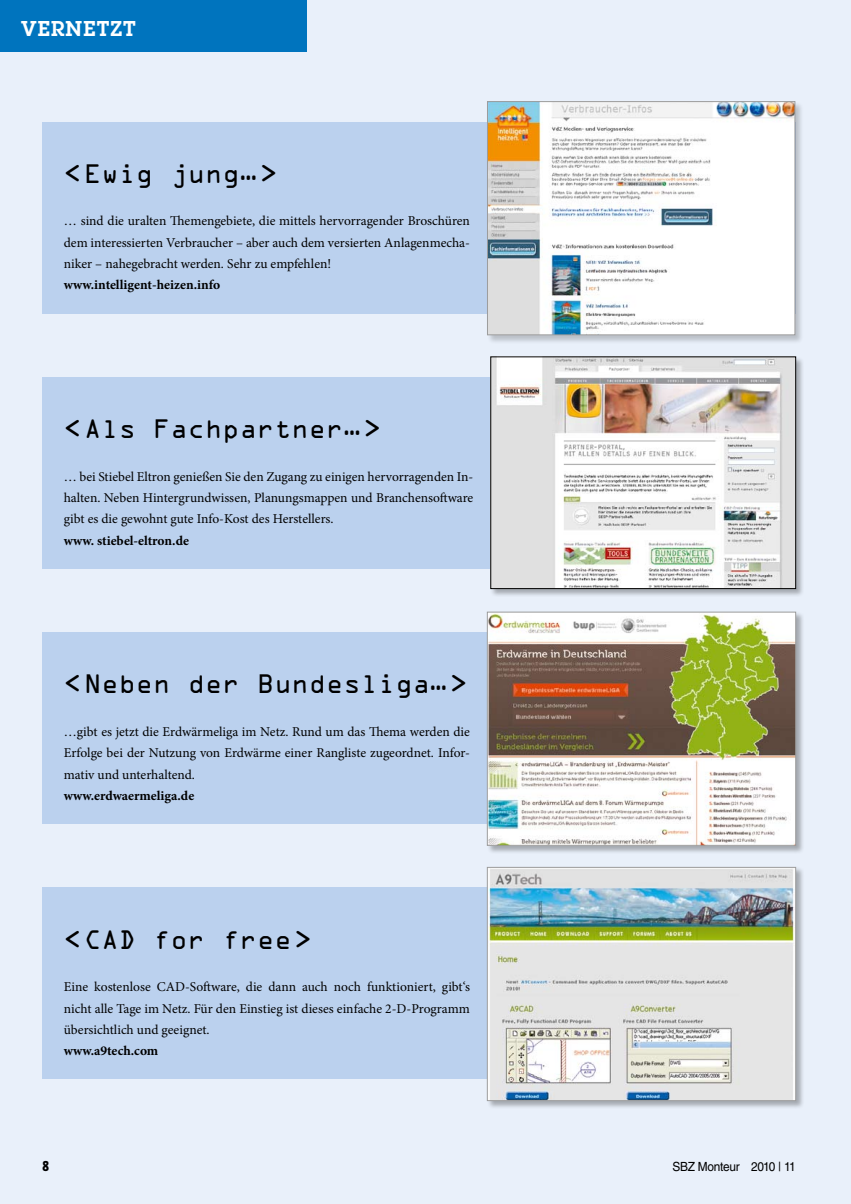
<style>
.page{position:relative;width:851px;height:1204px;background:#fff}
.page>*{position:absolute;margin:0;border:0;box-sizing:border-box;transform-origin:0 0}
.t1{font:24px "OCRA Std";color:#000}
.t2{font:600 21px "Lubalin Graph Std";letter-spacing:.05em;color:#fff}
.t3{font:13.5px/21.3px "Minion Pro";color:#000;text-align:justify}
.t4{font:700 13.5px "Minion Pro";color:#000}
.t5{font:800 condensed 13.5px "Tempo Std";color:#000}
.t6{font:12.6px "Helvetica LT Std";letter-spacing:-.02em;color:#000;scale:.94 1}
</style>
<div class="page">
<div style="left:0;top:0;width:850px;height:1203px;background:#e9f0fa"></div>
<div style="left:43px;top:632px;width:752px;height:192px;background:#bbd1ee"></div>
<div style="left:43px;top:377px;width:752px;height:192px;background:#bbd1ee"></div>
<div style="left:43px;top:122px;width:752px;height:192px;background:#bbd1ee"></div>
<div style="left:43px;top:887px;width:752px;height:192px;background:#bbd1ee"></div>
<div style="left:0;top:0;width:306px;height:51px;background:#0074be"></div>
<div style="left:486px;top:101px;width:317px;height:243px;background:#000;opacity:.2"></div>
<img style="left:489px;top:103px;width:304px;height:230px">
<div style="left:487px;top:101px;width:308px;height:234px;border:1px solid #9c9c9c"></div>
<div style="left:486px;top:611px;width:318px;height:243px;background:#000;opacity:.3"></div>
<img style="left:489px;top:613px;width:304px;height:230px">
<div style="left:487px;top:611px;width:308px;height:234px;border:1px solid #9c9c9c"></div>
<div style="left:490px;top:356px;width:315px;height:241px;background:#000;opacity:.3"></div>
<img style="left:492px;top:358px;width:301px;height:229px">
<div style="left:490px;top:356px;width:305px;height:233px;border:1px solid #000"></div>
<div style="left:486px;top:866px;width:318px;height:243px;background:#000;opacity:.3"></div>
<img style="left:489px;top:869px;width:304px;height:229px">
<div style="left:487px;top:867px;width:308px;height:233px;border:1px solid #9c9c9c"></div>
<h2 class="t2" style="left:21px;top:15px;width:116px">VERNETZT</h2>
<h1 class="t1" style="left:64px;top:163px;width:215px">&lt;Ewig jung…&gt;</h1>
<p class="t3" style="left:64px;top:210px;width:407px">… sind die uralten Themengebiete, die mittels hervorragender Broschüren dem interessierten Verbraucher – aber auch dem versierten Anlagenmecha&shy;niker – nahegebracht werden. Sehr zu empfehlen!</p>
<p class="t4" style="left:64px;top:275px;width:158px">www.intelligent-heizen.info</p>
<h1 class="t1" style="left:64px;top:418px;width:319px">&lt;Als Fachpartner…&gt;</h1>
<p class="t3" style="left:64px;top:466px;width:411px">… bei Stiebel Eltron genießen Sie den Zugang zu einigen hervorragenden In&shy;halten. Neben Hintergrundwissen, Planungsmappen und Branchensoftware gibt es die gewohnt gute Info-Kost des Herstellers.</p>
<p class="t4" style="left:64px;top:530px;width:127px">www. stiebel-eltron.de</p>
<h1 class="t1" style="left:64px;top:673px;width:405px">&lt;Neben der Bundesliga…&gt;</h1>
<p class="t3" style="left:64px;top:721px;width:407px">…gibt es jetzt die Erdwärmeliga im Netz. Rund um das Thema werden die Erfolge bei der Nutzung von Erdwärme einer Rangliste zugeordnet. Infor&shy;mativ und unterhaltend.</p>
<p class="t4" style="left:64px;top:786px;width:132px">www.erdwaermeliga.de</p>
<h1 class="t1" style="left:64px;top:928px;width:249px">&lt;CAD for free&gt;</h1>
<p class="t3" style="left:64px;top:976px;width:407px">Eine kostenlose CAD-Software, die dann auch noch funktioniert, gibt‘s nicht alle Tage im Netz. Für den Einstieg ist dieses einfache 2-D-Programm übersichtlich und geeignet.</p>
<p class="t4" style="left:64px;top:1041px;width:96px">www.a9tech.com</p>
<p class="t5" style="left:43px;top:1157px;width:8px">8</p>
<p class="t6" style="left:672px;top:1158px;width:133px">SBZ Monteur 2010 | 11</p>
</div>
